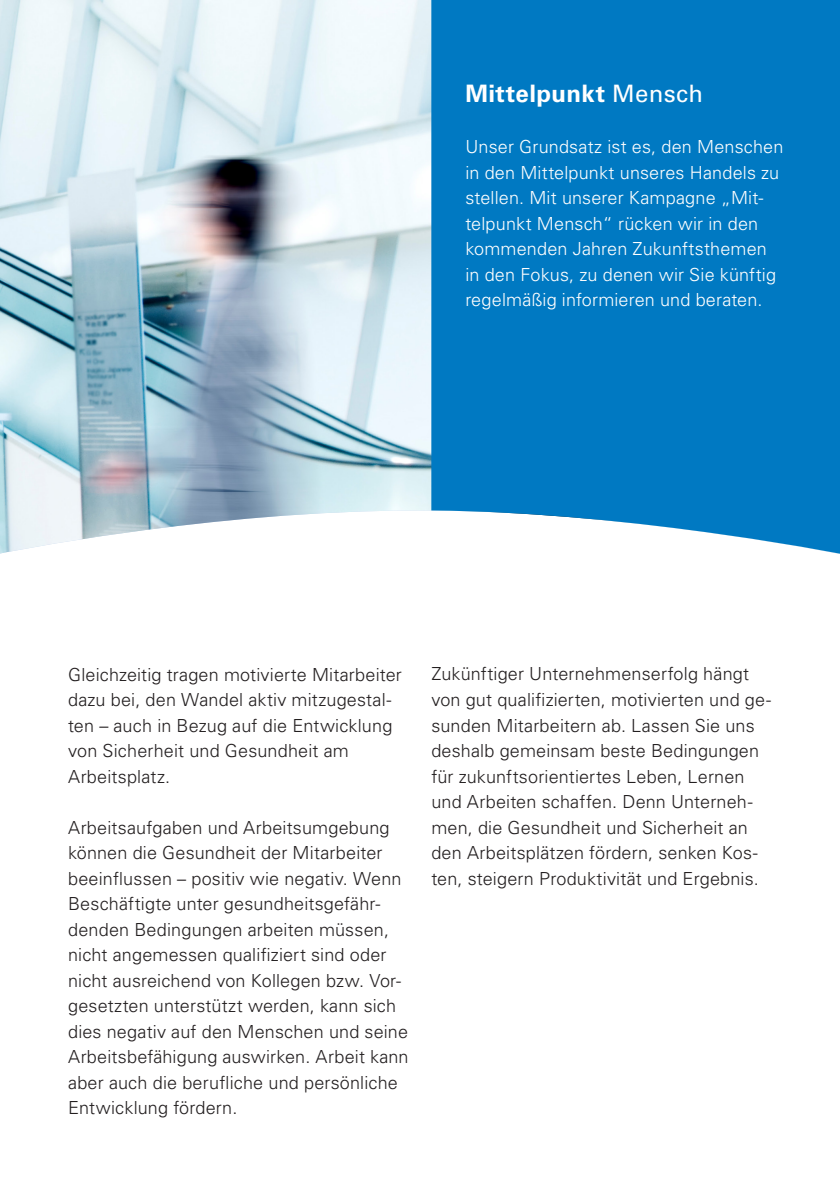
<style>
.page{position:relative;width:840px;height:1191px;background:#fff}
.page>*{position:absolute;margin:0;border:0;box-sizing:border-box;transform-origin:0 0}
.t1{font:700 24px "Univers LT Std";letter-spacing:.015em;color:#fff}
.t2{font:300 18px/25.6px "Univers LT Std";letter-spacing:.01em;color:#231f20}
.t3{font:300 18px/25.6px "Univers LT Std";letter-spacing:.01em;color:#fff}
.s1{font-weight:400}
</style>
<div class="page">
<img style="left:0;top:0;width:431px;height:554px">
<svg style="left:431px;top:0;width:408px;height:554px;background:#0e80c5"></svg>
<h1 class="t1" style="left:465px;top:80px;width:239px">Mittelpunkt <span class="s1">Mensch</span></h1>
<p class="t3" style="left:465px;top:134px;width:319px">Unser Grundsatz ist es, den Menschen in den Mittelpunkt unseres Handels zu stellen. Mit unserer Kampagne „Mit&shy;telpunkt Mensch“ rücken wir in den kommenden Jahren Zukunftsthemen in den Fokus, zu denen wir Sie künftig regelmäßig informieren und beraten.</p>
<p class="t2" style="left:68px;top:661px;width:335px">Gleichzeitig tragen motivierte Mitarbeiter dazu bei, den Wandel aktiv mitzugestal&shy;ten – auch in Bezug auf die Entwicklung von Sicherheit und Gesundheit am Arbeitsplatz.</p>
<p class="t2" style="left:68px;top:814px;width:342px">Arbeitsaufgaben und Arbeitsumgebung können die Gesundheit der Mitarbeiter beeinflussen – positiv wie negativ. Wenn Beschäftigte unter gesundheitsgefähr&shy;denden Bedingungen arbeiten müssen, nicht angemessen qualifiziert sind oder nicht ausreichend von Kollegen bzw. Vor&shy;gesetzten unterstützt werden, kann sich dies negativ auf den Menschen und seine Arbeitsbefähigung auswirken. Arbeit kann aber auch die berufliche und persönliche Entwicklung fördern.</p>
<p class="t2" style="left:431px;top:661px;width:341px">Zukünftiger Unternehmenserfolg hängt von gut qualifizierten, motivierten und ge&shy;sunden Mitarbeitern ab. Lassen Sie uns deshalb gemeinsam beste Bedingungen für zukunftsorientiertes Leben, Lernen und Arbeiten schaffen. Denn Unterneh&shy;men, die Gesundheit und Sicherheit an den Arbeitsplätzen fördern, senken Kos&shy;ten, steigern Produktivität und Ergebnis.</p>
</div>
